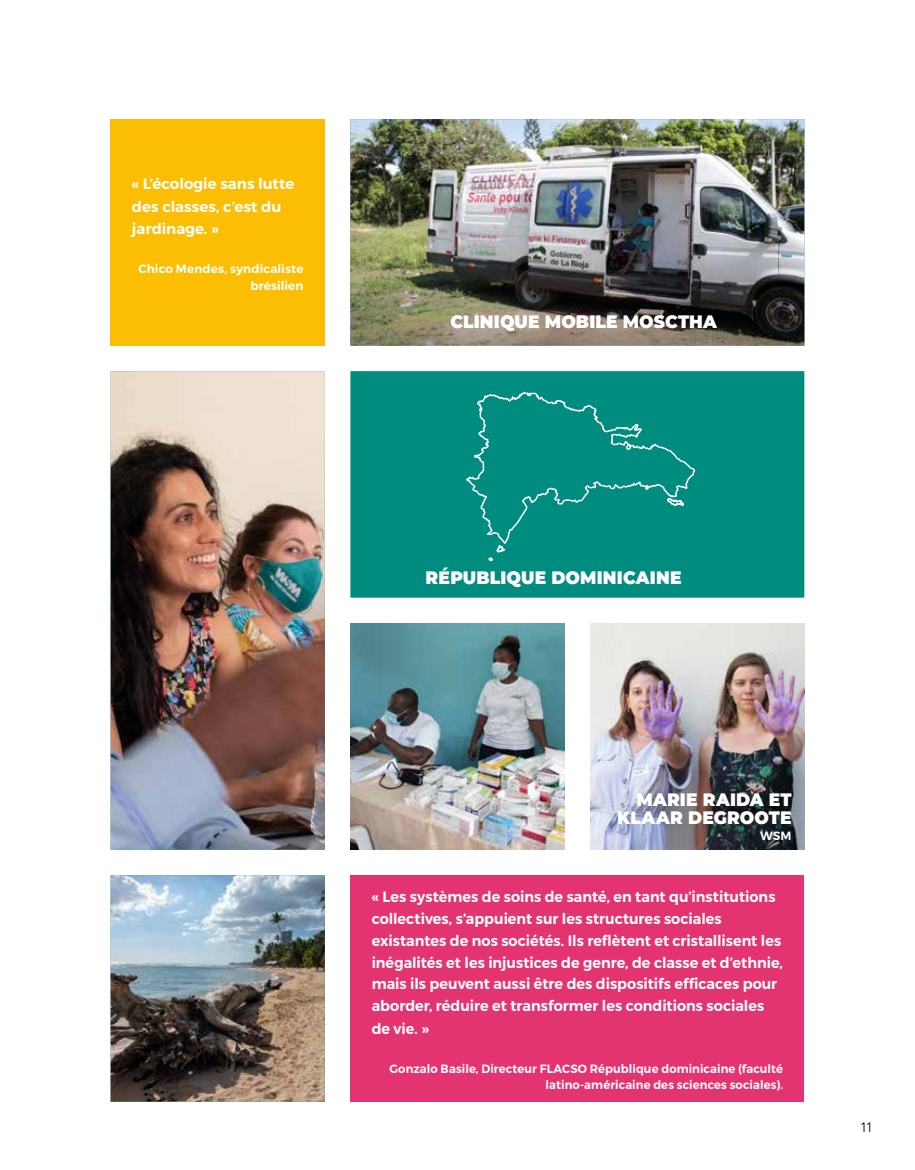
<style>
.page{position:relative;width:915px;height:1170px;background:#fff}
.page>*{position:absolute;margin:0;border:0;box-sizing:border-box;transform-origin:0 0}
.t1{font:900 18px/18px "Montserrat";letter-spacing:.01em;color:#fff;text-align:right;scale:.95 1}
.t2{font:600 15px/21.9px "Montserrat";color:#fff}
.t3{font:13.5px "Avenir Next Condensed";color:#000}
.t4{font:600 12px/16.5px "Montserrat";letter-spacing:.005em;color:#fff;text-align:right;scale:.96 1}
.t5{font:600 12px/16.5px "Montserrat";letter-spacing:.005em;color:#fff;text-align:right}
</style>
<div class="page">
<img style="left:350px;top:119px;width:454px;height:226px">
<img style="left:350px;top:623px;width:214px;height:226px">
<div style="left:350px;top:371px;width:454px;height:226px;background:#008c7f"></div>
<img style="left:111px;top:371px;width:214px;height:478px">
<img style="left:111px;top:875px;width:214px;height:226px">
<div style="left:464px;top:390px;width:232px;height:172px;background:#008c7f"></div>
<div style="left:350px;top:875px;width:454px;height:226px;background:#e33371"></div>
<div style="left:111px;top:119px;width:214px;height:226px;background:#fcbe04"></div>
<img style="left:590px;top:623px;width:214px;height:226px">
<p class="t2" style="left:132px;top:173px;width:164px;line-height:22.5px">« L’écologie sans lutte des classes, c’est du jardinage. »</p>
<p class="t5" style="left:138px;top:261px;width:166px">Chico Mendes, syndicaliste brésilien</p>
<p class="t1" style="left:450px;top:311px;width:282px">CLINIQUE MOBILE MOSCTHA</p>
<p class="t1" style="left:425px;top:567px;width:271px">RÉPUBLIQUE DOMINICAINE</p>
<p class="t1" style="left:617px;top:789px;width:185px">MARIE RAIDA ET<br>KLAAR DEGROOTE</p>
<p class="t5" style="left:759px;top:827px;width:33px">WSM</p>
<p class="t2" style="left:371px;top:886px;width:412px">« Les systèmes de soins de santé, en tant qu’institutions collectives, s’appuient sur les structures sociales existantes de nos sociétés. Ils reflètent et cristallisent les inégalités et les injustices de genre, de classe et d’ethnie, mais ils peuvent aussi être des dispositifs efficaces pour aborder, réduire et transformer les conditions sociales de vie. »</p>
<p class="t4" style="left:389px;top:1060px;width:411px">Gonzalo Basile, Directeur FLACSO République dominicaine (faculté latino-américaine des sciences sociales).</p>
<p class="t3" style="left:860px;top:1115px;width:13px">11</p>
</div>
